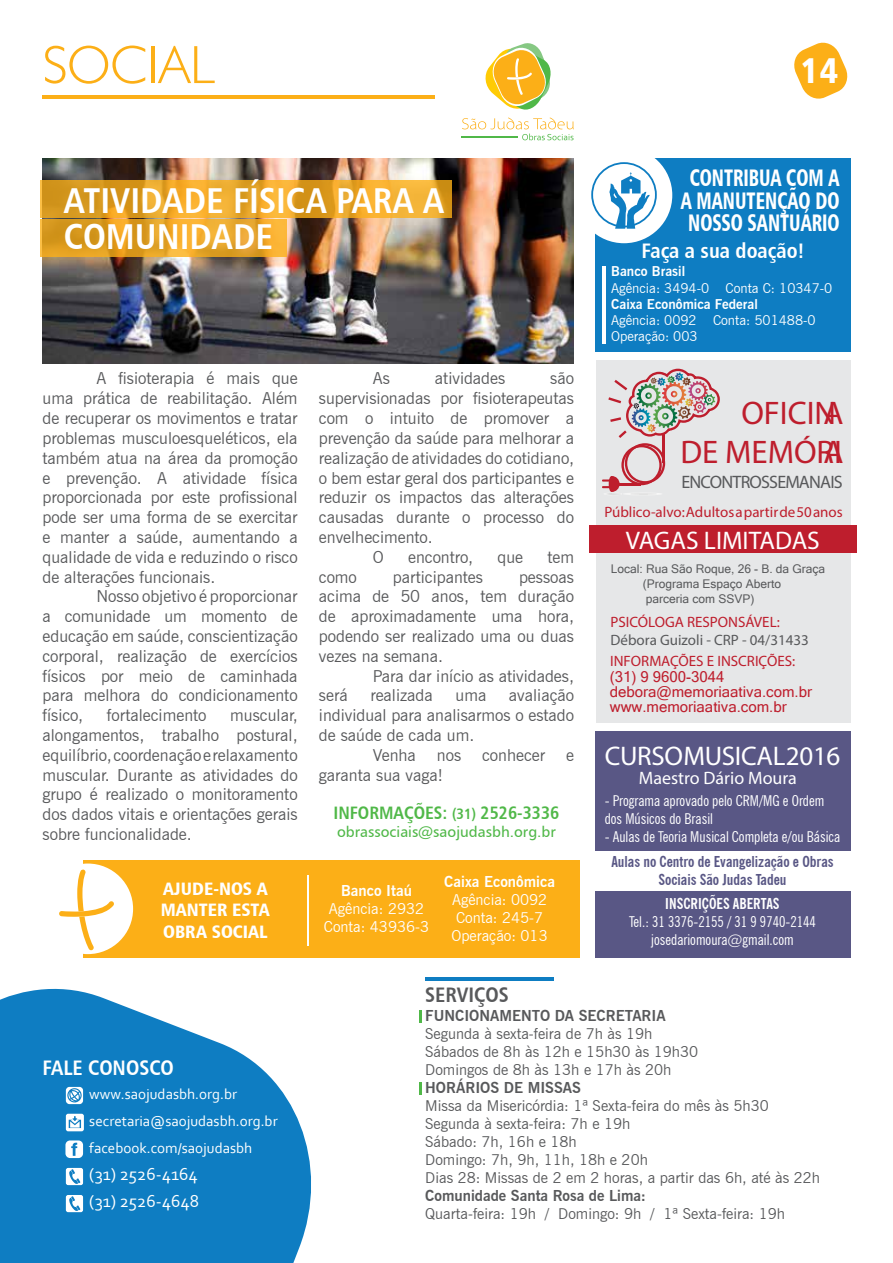
<style>
.page{position:relative;width:893px;height:1263px;background:#fff}
.page>*{position:absolute;margin:0;border:0;box-sizing:border-box;transform-origin:0 0}
.t1{font:300 54px "Humanist 521 BT";color:#fcaf17}
.t2{font:36px/36px "Humanist 777 BT Bold Condensed B";color:#fff}
.t3{font:36px "Humanist 777 BT Black Condensed B";color:#fff}
.t4{font:32.7px/39.3px "Myriad Pro";color:#be1e2d;text-align:right}
.t5{font:27px "Myriad Pro";letter-spacing:-.01em;color:#fff}
.t6{font:25.5px "Myriad Pro";color:#fff}
.t7{font:24px/22.5px "Humanist 777 BT Black Condensed B";color:#fff;text-align:center;scale:.76 1}
.t8{font:21px "Humanist 777 BT Bold Condensed B";color:#fff}
.t9{font:21px "Humanist 777 BT Bold Condensed B";color:#58595b}
.t10{font:18px/21.6px "Humanist 777 BT Black Condensed B";color:#fff;text-align:justify}
.t11{font:18px/27px "Corbel";color:#fff}
.t12{font:18px "Humanist 777 BT Bold Condensed B";color:#50b848}
.t13{font:18px "Myriad Pro";color:#fff}
.t14{font:18px "Myriad Pro";letter-spacing:-.045em;color:#58595b}
.t15{font:16.5px/19.8px "News Gothic BT";color:#58595b;text-align:justify}
.t16{font:15px/18px "News Gothic BT";color:#58595b}
.t17{font:condensed 15px/18px "News Gothic BT";color:#fff}
.t18{font:15px "Myriad Pro";color:#be1e2d}
.t19{font:15px/27px "Corbel";color:#fff}
.t20{font:700 15px "News Gothic BT";color:#58595b}
.t21{font:15px/15px "Microsoft Sans Serif";color:#be1e2d}
.t22{font:15px/18px "News Gothic BT";color:#fff;text-align:center}
.t23{font:700 condensed 15px/18px "News Gothic BT";color:#595785;text-align:center}
.t24{font:15px "Humanist 777 BT Roman B";color:#50b848}
.t25{font:15px "Myriad Pro";color:#58595b}
.t26{font:700 15px "News Gothic BT";color:#fff}
.t27{font:700 condensed 15px "News Gothic BT";color:#fff}
.t28{font:13.5px/16.2px "News Gothic BT";color:#fff}
.t29{font:700 13.5px "News Gothic BT";color:#fff}
.t30{font:12px/15px "Microsoft Sans Serif";color:#58595b}
.s1{font-size:15px}
</style>
<div class="page">
<img style="left:43px;top:158px;width:531px;height:205px">
<div style="left:83px;top:860px;width:496px;height:98px;background:#fcaf17"></div>
<div style="left:43px;top:863px;width:90px;height:91px;background:#fff;border-radius:50%"></div>
<svg style="left:0;top:988px;width:311px;height:275px;fill:#0e7dc2"></svg>
<hr style="left:43px;top:95px;width:392px;height:4px;background:#fcaf17">
<svg style="left:794px;top:42px;width:54px;height:57px"></svg>
<svg style="left:65px;top:1140px;width:18px;height:18px"></svg>
<svg style="left:66px;top:1087px;width:17px;height:17px"></svg>
<svg style="left:66px;top:1168px;width:17px;height:17px"></svg>
<svg style="left:66px;top:1114px;width:18px;height:17px"></svg>
<svg style="left:66px;top:1195px;width:17px;height:17px"></svg>
<svg style="left:462px;top:43px;width:112px;height:97px"></svg>
<hr style="left:308px;top:875px;width:1px;height:71px;background:#fff">
<svg style="left:59px;top:869px;width:55px;height:81px"></svg>
<div style="left:595px;top:158px;width:255px;height:194px;background:#0e7dc2"></div>
<div style="left:576px;top:147px;width:96px;height:96px;background:#fff;border-radius:50%"></div>
<svg style="left:591px;top:162px;width:66px;height:67px"></svg>
<hr style="left:603px;top:266px;width:3px;height:78px;background:#fff">
<hr style="left:425px;top:977px;width:129px;height:3px;background:#0e7dc2">
<svg style="left:420px;top:1010px;width:2px;height:13px"></svg>
<svg style="left:420px;top:1082px;width:2px;height:13px"></svg>
<div style="left:595px;top:731px;width:255px;height:227px;background:#595785"></div>
<div style="left:589px;top:852px;width:266px;height:39px;background:#fff"></div>
<svg style="left:40px;top:180px;width:412px;height:38px;background:#e7a528"></svg>
<svg style="left:40px;top:219px;width:247px;height:37px;background:#e6a327"></svg>
<div style="left:596px;top:361px;width:254px;height:362px;background:#e6e7e8"></div>
<svg style="left:602px;top:369px;width:118px;height:123px"></svg>
<img style="left:604px;top:493px;width:57px;height:2px">
<div style="left:589px;top:526px;width:267px;height:27px;background:#be1e2d"></div>
<h1 class="t1" style="left:43px;top:31px;width:174px">SOCIAL</h1>
<h2 class="t3" style="left:801px;top:48px;width:39px">14</h2>
<h2 class="t2" style="left:64px;top:182px;width:382px">ATIVIDADE FÍSICA PARA A<br>COMUNIDADE</h2>
<p class="t15" style="left:43px;top:369px;width:257px;text-indent:54px">A fisioterapia é mais que uma prática de reabilitação. Além de recuperar os movimentos e tratar problemas musculoesqueléticos, ela também atua na área da promoção e prevenção. A atividade física proporcionada por este profissional pode ser uma forma de se exercitar e manter a saúde, aumentando a qualidade de vida e reduzindo o risco de alterações funcionais.</p>
<p class="t15" style="left:43px;top:586px;width:257px;text-indent:54px">Nosso objetivo é proporcionar a comunidade um momento de educação em saúde, conscientização corporal, realização de exercícios físicos por meio de caminhada para melhora do condicionamento físico,</p>
<p class="t15" style="left:107px;top:705px;width:101px">fortalecimento</p>
<p class="t15" style="left:43px;top:705px;width:257px;text-indent:188px">muscular, alongamentos, trabalho postural, equilíbrio, coordenação e relaxamento muscular. Durante as atividades do grupo é realizado o monitoramento dos dados vitais e orientações gerais sobre funcionalidade.</p>
<p class="t15" style="left:373px;top:369px;width:19px">As</p>
<p class="t15" style="left:435px;top:369px;width:72px">atividades</p>
<p class="t15" style="left:550px;top:369px;width:25px">são</p>
<p class="t15" style="left:319px;top:388px;width:257px">supervisionadas por fisioterapeutas</p>
<p class="t15" style="left:319px;top:408px;width:257px">com o intuito de promover a</p>
<p class="t15" style="left:319px;top:428px;width:257px">prevenção da saúde para melhorar a</p>
<p class="t15" style="left:319px;top:448px;width:257px">realização de atividades do cotidiano,</p>
<p class="t15" style="left:319px;top:468px;width:257px">o bem estar geral dos participantes e</p>
<p class="t15" style="left:319px;top:487px;width:257px">reduzir os impactos das alterações</p>
<p class="t15" style="left:319px;top:507px;width:257px">causadas durante o processo do</p>
<p class="t15" style="left:319px;top:527px;width:115px">envelhecimento.</p>
<p class="t15" style="left:373px;top:547px;width:12px">O</p>
<p class="t15" style="left:408px;top:547px;width:67px">encontro,</p>
<p class="t15" style="left:497px;top:547px;width:27px">que</p>
<p class="t15" style="left:547px;top:547px;width:28px">tem</p>
<p class="t15" style="left:319px;top:567px;width:40px">como</p>
<p class="t15" style="left:393px;top:567px;width:92px">participantes</p>
<p class="t15" style="left:319px;top:567px;width:257px;text-indent:200px">pessoas acima de 50 anos, tem duração de aproximadamente uma hora, podendo ser realizado uma ou duas vezes na semana.</p>
<p class="t15" style="left:373px;top:666px;width:203px">Para dar início as atividades,</p>
<p class="t15" style="left:319px;top:685px;width:30px">será</p>
<p class="t15" style="left:370px;top:685px;width:64px">realizada</p>
<p class="t15" style="left:455px;top:685px;width:32px">uma</p>
<p class="t15" style="left:509px;top:685px;width:67px">avaliação</p>
<p class="t15" style="left:319px;top:705px;width:257px">individual para analisarmos o estado</p>
<p class="t15" style="left:319px;top:725px;width:157px">de saúde de cada um.</p>
<p class="t15" style="left:373px;top:745px;width:45px">Venha</p>
<p class="t15" style="left:437px;top:745px;width:26px">nos</p>
<p class="t15" style="left:482px;top:745px;width:64px">conhecer</p>
<p class="t15" style="left:566px;top:745px;width:9px">e</p>
<p class="t15" style="left:319px;top:765px;width:125px">garanta sua vaga!</p>
<p class="t12" style="left:333px;top:801px;width:227px">INFORMAÇÕES: <span class="s1">(31)</span> 2526-3336</p>
<p class="t24" style="left:337px;top:822px;width:220px">obrassociais@saojudasbh.org.br</p>
<p class="t10" style="left:161px;top:877px;width:110px">AJUDE-NOS A MANTER ESTA OBRA SOCIAL</p>
<p class="t26" style="left:341px;top:881px;width:72px">Banco Itaú</p>
<p class="t22" style="left:324px;top:899px;width:107px">Agência: 2932<br>Conta: 43936-3</p>
<p class="t26" style="left:444px;top:872px;width:112px">Caixa Econômica</p>
<p class="t22" style="left:452px;top:890px;width:98px">Agência: 0092<br>Conta: 245-7<br>Operação: 013</p>
<h3 class="t7" style="left:681px;top:166px;width:211px">CONTRIBUA COM A<br>A MANUTENÇÃO DO<br>NOSSO SANTUÁRIO</h3>
<p class="t29" style="left:611px;top:263px;width:76px">Banco Brasil</p>
<p class="t28" style="left:611px;top:280px;width:223px">Agência: 3494-0 Conta C: 10347-0</p>
<p class="t29" style="left:611px;top:296px;width:148px">Caixa Econômica Federal</p>
<p class="t28" style="left:611px;top:312px;width:206px">Agência: 0092 Conta: 501488-0<br>Operação: 003</p>
<p class="t8" style="left:641px;top:237px;width:164px">Faça a sua doação!</p>
<h3 class="t4" style="left:680px;top:393px;width:165px">OFICINA<br>DE MEMÓRIA</h3>
<p class="t14" style="left:681px;top:471px;width:163px">ENCONTROS SEMANAIS</p>
<p class="t18" style="left:604px;top:502px;width:240px">Público-alvo: Adultos a partir de 50 anos</p>
<h3 class="t6" style="left:626px;top:525px;width:195px">VAGAS LIMITADAS</h3>
<p class="t30" style="left:643px;top:561px;width:184px;text-indent:-32px">Local: Rua São Roque, 26 - B. da Graça (Programa Espaço Aberto parceria com SSVP)</p>
<p class="t18" style="left:610px;top:613px;width:171px">PSICÓLOGA RESPONSÁVEL:</p>
<p class="t25" style="left:610px;top:631px;width:200px">Débora Guizoli - CRP - 04/31433</p>
<p class="t18" style="left:610px;top:652px;width:187px">INFORMAÇÕES E INSCRIÇÕES:</p>
<p class="t21" style="left:610px;top:669px;width:204px">(31) 9 9600-3044 debora@memoriaativa.com.br www.memoriaativa.com.br</p>
<h3 class="t5" style="left:605px;top:739px;width:237px">CURSO MUSICAL 2016</h3>
<p class="t13" style="left:639px;top:766px;width:160px">Maestro Dário Moura</p>
<p class="t17" style="left:605px;top:791px;width:221px">- Programa aprovado pelo CRM/MG e Ordem dos Músicos do Brasil</p>
<p class="t17" style="left:605px;top:827px;width:237px">- Aulas de Teoria Musical Completa e/ou Básica</p>
<p class="t23" style="left:611px;top:852px;width:224px">Aulas no Centro de Evangelização e Obras<br>Sociais São Judas Tadeu</p>
<p class="t27" style="left:665px;top:894px;width:116px">INSCRIÇÕES ABERTAS</p>
<p class="t17" style="left:629px;top:912px;width:188px;text-align:center">Tel.: 31 3376-2155 / 31 9 9740-2144 josedariomoura@gmail.com</p>
<p class="t8" style="left:43px;top:1055px;width:133px">FALE CONOSCO</p>
<p class="t19" style="left:89px;top:1080px;width:190px">www.saojudasbh.org.br secretaria@saojudasbh.org.br facebook.com/saojudasbh</p>
<p class="t11" style="left:89px;top:1160px;width:111px">(31) 2526-4164 (31) 2526-4648</p>
<p class="t9" style="left:425px;top:981px;width:85px">SERVIÇOS</p>
<p class="t20" style="left:425px;top:1007px;width:242px">FUNCIONAMENTO DA SECRETARIA</p>
<p class="t16" style="left:425px;top:1025px;width:274px">Segunda à sexta-feira de 7h às 19h<br>Sábados de 8h às 12h e 15h30 às 19h30<br>Domingos de 8h às 13h e 17h às 20h</p>
<p class="t20" style="left:425px;top:1079px;width:157px">HORÁRIOS DE MISSAS</p>
<p class="t16" style="left:425px;top:1097px;width:396px">Missa da Misericórdia: 1ª Sexta-feira do mês às 5h30<br>Segunda à sexta-feira: 7h e 19h<br>Sábado: 7h, 16h e 18h<br>Domingo: 7h, 9h, 11h, 18h e 20h<br>Dias 28: Missas de 2 em 2 horas, a partir das 6h, até às 22h</p>
<p class="t20" style="left:425px;top:1187px;width:222px">Comunidade Santa Rosa de Lima:</p>
<p class="t16" style="left:425px;top:1205px;width:361px">Quarta-feira: 19h / Domingo: 9h / 1ª Sexta-feira: 19h</p>
</div>
